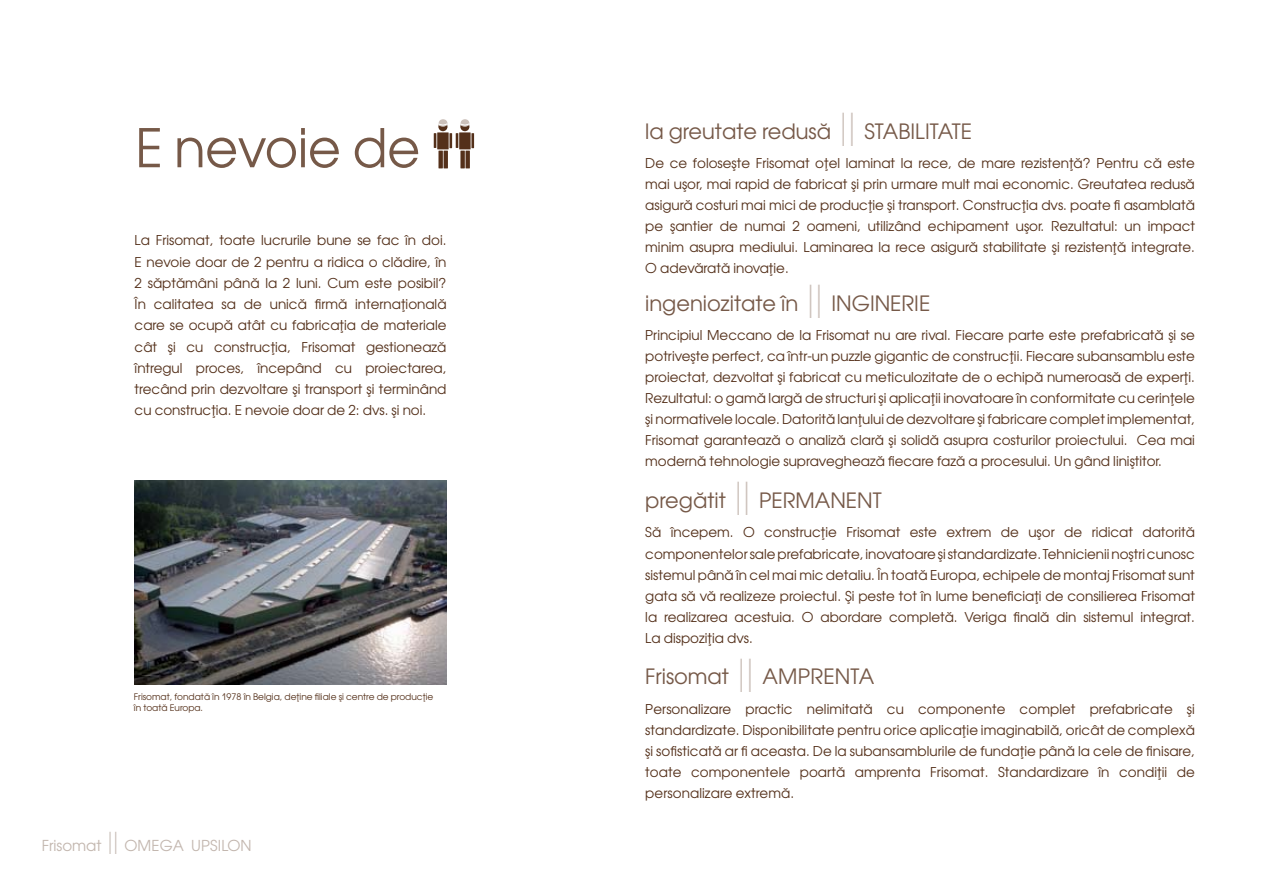
<style>
.page{position:relative;width:1263px;height:893px;background:#fff}
.page>*{position:absolute;margin:0;border:0;box-sizing:border-box;transform-origin:0 0}
.t1{font:52.95px "Avant Garde Gothic Book ITC";letter-spacing:-.005em;color:#765948;scale:.96 1}
.t2{font:21px "Avant Garde Gothic Book ITC";color:#765948}
.t3{font:15px "Avant Garde Gothic Book ITC";letter-spacing:.01em;color:#c3b7af}
.t4{font:13.5px/21px "Avant Garde Gothic Book ITC";color:#54301a;text-align:justify}
.t5{font:9px/10.8px "Avant Garde Gothic Book ITC";color:#54301a}
.s1{font-size:30px}
.s2{font-size:45px;color:#ccc1ba}
</style>
<div class="page">
<div style="left:438px;top:122px;width:9px;height:9px;background:#54301a;border-radius:50%"></div>
<div style="left:437px;top:132px;width:12px;height:17px;background:#54301a"></div>
<hr style="left:449px;top:133px;width:3px;height:15px;background:#54301a">
<svg style="left:434px;top:133px;width:2px;height:15px"></svg>
<div style="left:438px;top:151px;width:5px;height:17px;background:#54301a"></div>
<svg style="left:444px;top:151px;width:4px;height:17px"></svg>
<div style="left:460px;top:122px;width:9px;height:9px;background:#54301a;border-radius:50%"></div>
<div style="left:459px;top:132px;width:12px;height:17px;background:#54301a"></div>
<hr style="left:471px;top:133px;width:3px;height:15px;background:#54301a">
<svg style="left:456px;top:133px;width:2px;height:15px"></svg>
<div style="left:460px;top:151px;width:5px;height:17px;background:#54301a"></div>
<div style="left:465px;top:151px;width:5px;height:17px;background:#54301a"></div>
<svg style="left:439px;top:119px;width:8px;height:8px"></svg>
<svg style="left:461px;top:119px;width:8px;height:8px"></svg>
<img style="left:135px;top:480px;width:311px;height:205px">
<h1 class="t1" style="left:135px;top:116px;width:298px">E nevoie de</h1>
<p class="t4" style="left:135px;top:230px;width:313px">La Frisomat, toate lucrurile bune se fac în doi.<br>E nevoie doar de 2 pentru a ridica o clădire, în 2 săptămâni până la 2 luni. Cum este posibil?<br>În calitatea sa de unică firmă internaţională care se ocupă atât cu fabricaţia de materiale cât şi cu construcţia, Frisomat gestionează întregul proces, începând cu proiectarea, trecând prin dezvoltare şi transport şi terminând cu construcţia. E nevoie doar de 2: dvs. şi noi.</p>
<p class="t5" style="left:134px;top:691px;width:301px">Frisomat, fondată în 1978 în Belgia, deţine filiale şi centre de producţie în toată Europa.</p>
<p class="t3" style="left:42px;top:836px;width:211px">Frisomat <span class="s1">||</span> OMEGA UPSILON</p>
<h2 class="t2" style="left:645px;top:118px;width:328px">la greutate redusă <span class="s2">||</span> STABILITATE</h2>
<p class="t4" style="left:645px;top:153px;width:551px">De ce foloseşte Frisomat oţel laminat la rece, de mare rezistenţă? Pentru că este mai uşor, mai rapid de fabricat şi prin urmare mult mai economic. Greutatea redusă asigură costuri mai mici de producţie şi transport. Construcţia dvs. poate fi asamblată pe şantier de numai 2 oameni, utilizând echipament uşor. Rezultatul: un impact minim asupra mediului. Laminarea la rece asigură stabilitate şi rezistenţă integrate.<br>O adevărată inovaţie.</p>
<h2 class="t2" style="left:645px;top:290px;width:286px">ingeniozitate în <span class="s2">||</span> INGINERIE</h2>
<p class="t4" style="left:645px;top:325px;width:551px">Principiul Meccano de la Frisomat nu are rival. Fiecare parte este prefabricată şi se potriveşte perfect, ca într-un puzzle gigantic de construcţii. Fiecare subansamblu este proiectat, dezvoltat şi fabricat cu meticulozitate de o echipă numeroasă de experţi.<br>Rezultatul: o gamă largă de structuri şi aplicaţii inovatoare în conformitate cu cerinţele şi normativele locale. Datorită lanţului de dezvoltare şi fabricare complet implementat, Frisomat garantează o analiză clară şi solidă asupra costurilor proiectului. Cea mai modernă tehnologie supraveghează fiecare fază a procesului. Un gând liniştitor.</p>
<h2 class="t2" style="left:645px;top:488px;width:238px">pregătit <span class="s2">||</span> PERMANENT</h2>
<p class="t4" style="left:645px;top:522px;width:551px">Să începem. O construcţie Frisomat este extrem de uşor de ridicat datorită componentelor sale prefabricate, inovatoare şi standardizate. Tehnicienii noştri cunosc sistemul până în cel mai mic detaliu. În toată Europa, echipele de montaj Frisomat sunt gata să vă realizeze proiectul. Şi peste tot în lume beneficiaţi de consilierea Frisomat la realizarea acestuia. O abordare completă. Veriga finală din sistemul integrat.<br>La dispoziţia dvs.</p>
<h2 class="t2" style="left:645px;top:664px;width:148px">Frisomat <span class="s2">||</span> Amprenta</h2>
<p class="t4" style="left:645px;top:698px;width:551px">Personalizare practic nelimitată cu componente complet prefabricate şi standardizate. Disponibilitate pentru orice aplicaţie imaginabilă, oricât de complexă şi sofisticată ar fi aceasta. De la subansamblurile de fundaţie până la cele de finisare, toate componentele poartă amprenta Frisomat. Standardizare în condiţii de personalizare extremă.</p>
</div>
